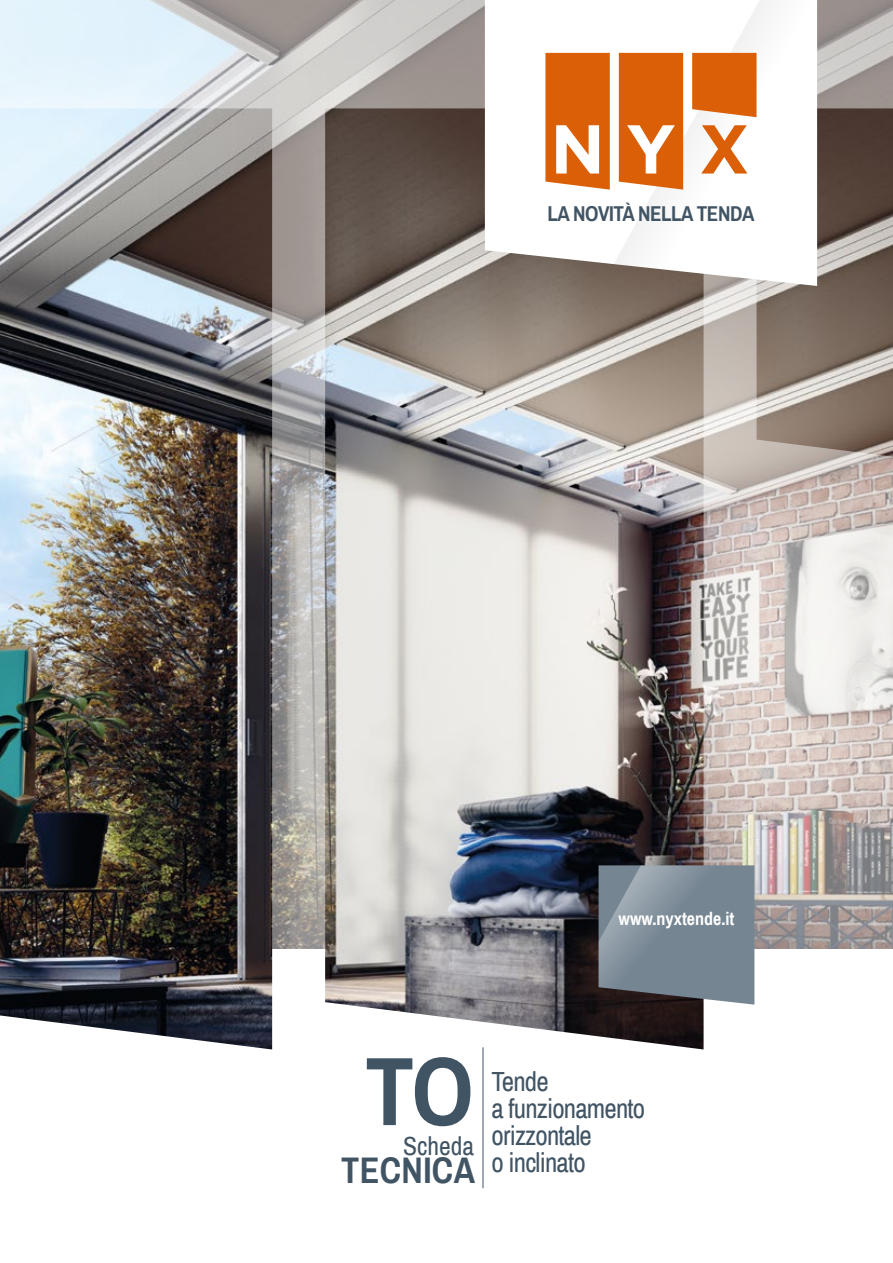
<style>
.page{position:relative;width:893px;height:1263px;background:#fff}
.page>*{position:absolute;margin:0;border:0;box-sizing:border-box;transform-origin:0 0}
.t1{font:700 97.35px "Archivo Narrow";color:#415464}
.t2{font:700 36.15px "Archivo Narrow";letter-spacing:.01em;color:#415464}
.t3{font:27px/27px "Archivo Narrow";letter-spacing:-.03em;color:#415464}
.t4{font:25.5px "Archivo Narrow";color:#415464}
.t5{font:700 21px "Archivo Narrow";letter-spacing:-.02em;color:#415464}
.t6{font:700 18px "Archivo Narrow";color:#fff}
</style>
<div class="page">
<img style="left:0;top:0;width:893px;height:948px">
<img style="left:0;top:108px;width:272px;height:941px">
<img style="left:325px;top:108px;width:379px;height:941px">
<img style="left:757px;top:108px;width:136px;height:349px">
<svg style="left:599px;top:865px;width:155px;height:140px;background:#778590"></svg>
<hr style="left:482px;top:1047px;width:1px;height:141px;background:#415464">
<svg style="left:485px;top:0;width:332px;height:286px"></svg>
<svg style="left:545px;top:53px;width:211px;height:137px"></svg>
<p class="t5" style="left:548px;top:199px;width:208px">LA NOVITÀ NELLA TENDA</p>
<p class="t6" style="left:618px;top:906px;width:117px">www.nyxtende.it</p>
<h1 class="t1" style="left:365px;top:1023px;width:110px">TO</h1>
<p class="t4" style="left:403px;top:1128px;width:73px">Scheda</p>
<h2 class="t2" style="left:341px;top:1145px;width:135px">TECNICA</h2>
<p class="t3" style="left:492px;top:1067px;width:155px">Tende<br>a funzionamento orizzontale<br>o inclinato</p>
</div>
